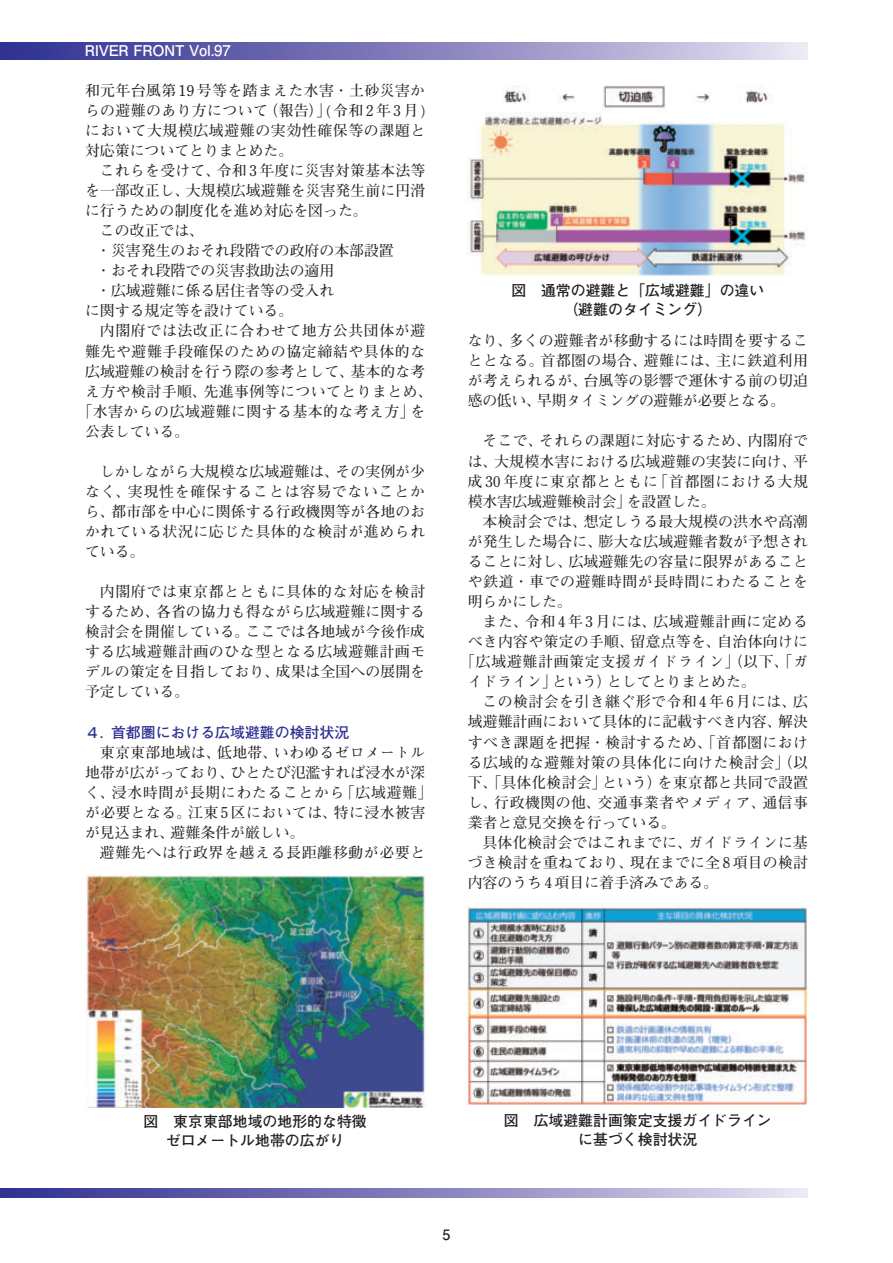
<style>
.page{position:relative;width:893px;height:1263px;background:#fff}
.page>*{position:absolute;margin:0;border:0;box-sizing:border-box;transform-origin:0 0}
.t1{font:700 14.85px/20.1px "Futo Min A101 Pr 6";letter-spacing:.015em;color:#231f20;text-align:justify}
.t2{font:700 14.85px "Futo Min A101 Pr 6";letter-spacing:.045em;color:#231f20}
.t3{font:700 14.85px/19.2px "Futo Go B101 Pr 6";color:#231f20;text-align:center}
.t4{font:700 14.85px "Futo Min A101 Pr 6";letter-spacing:.04em;color:#231f20}
.t5{font:700 14.85px "Futo Go B101 Pr 6";color:#2e3092}
.t6{font:700 14.85px "Futo Go B101 Pr 6";letter-spacing:-.02em;color:#fff}
.t7{font:700 14.4px "Futo Go B101 Pr 6";color:#231f20}
</style>
<div class="page">
<img style="left:85px;top:874px;width:340px;height:233px">
<img style="left:468px;top:85px;width:340px;height:191px">
<img style="left:468px;top:907px;width:340px;height:198px">
<div style="left:0;top:43px;width:808px;height:17px;background:linear-gradient(to right,#2a298d,#e2ddef)"></div>
<svg style="left:0;top:1188px;width:808px;height:9px;background:#8682bd"></svg>
<p class="t6" style="left:85px;top:38px;width:147px">RIVER FRONT Vol.97</p>
<p class="t1" style="left:85px;top:80px;width:342px">和元年台風第19号等を踏まえた水害・土砂災害からの避難のあり方について（報告）」(令和2年3月)において大規模広域避難の実効性確保等の課題と対応策についてとりまとめた。</p>
<p class="t1" style="left:100px;top:160px;width:327px">これらを受けて、令和3年度に災害対策基本法等</p>
<p class="t1" style="left:85px;top:180px;width:342px">を一部改正し、大規模広域避難を災害発生前に円滑</p>
<p class="t1" style="left:85px;top:200px;width:284px">に行うための制度化を進め対応を図った。</p>
<p class="t1" style="left:100px;top:220px;width:106px">この改正では、</p>
<p class="t1" style="left:96px;top:240px;width:299px">・災害発生のおそれ段階での政府の本部設置</p>
<p class="t1" style="left:96px;top:260px;width:240px">・おそれ段階での災害救助法の適用</p>
<p class="t1" style="left:96px;top:280px;width:240px">・広域避難に係る居住者等の受入れ</p>
<p class="t1" style="left:85px;top:300px;width:210px">に関する規定等を設けている。</p>
<p class="t2" style="left:100px;top:319px;width:327px">内閣府では法改正に合わせて地方公共団体が避</p>
<p class="t4" style="left:85px;top:339px;width:342px">難先や避難手段確保のための協定締結や具体的な</p>
<p class="t1" style="left:85px;top:360px;width:342px">広域避難の検討を行う際の参考として、基本的な考</p>
<p class="t1" style="left:85px;top:380px;width:349px">え方や検討手順、先進事例等についてとりまとめ、</p>
<p class="t1" style="left:78px;top:400px;width:349px">「水害からの広域避難に関する基本的な考え方」を</p>
<p class="t1" style="left:85px;top:420px;width:106px">公表している。</p>
<p class="t1" style="left:85px;top:461px;width:342px;text-indent:15px">しかしながら大規模な広域避難は、その実例が少なく、実現性を確保することは容易でないことから、都市部を中心に関係する行政機関等が各地のおかれている状況に応じた具体的な検討が進められている。</p>
<p class="t1" style="left:85px;top:581px;width:342px;text-indent:15px">内閣府では東京都とともに具体的な対応を検討するため、各省の協力も得ながら広域避難に関する検討会を開催している。ここでは各地域が今後作成する広域避難計画のひな型となる広域避難計画モデルの策定を目指しており、成果は全国への展開を予定している。</p>
<p class="t5" style="left:85px;top:720px;width:266px">４．首都圏における広域避難の検討状況</p>
<p class="t1" style="left:85px;top:741px;width:349px;text-align:left;text-indent:15px">東京東部地域は、低地帯、いわゆるゼロメートル地帯が広がっており、ひとたび氾濫すれば浸水が深く、浸水時間が長期にわたることから「広域避難」が必要となる。江東5区においては、特に浸水被害が見込まれ、避難条件が厳しい。</p>
<p class="t2" style="left:100px;top:841px;width:327px">避難先へは行政界を越える長距離移動が必要と</p>
<p class="t3" style="left:511px;top:280px;width:254px">図　通常の避難と「広域避難」の違い（避難のタイミング）</p>
<p class="t1" style="left:468px;top:330px;width:342px">なり、多くの避難者が移動するには時間を要することとなる。首都圏の場合、避難には、主に鉄道利用が考えられるが、台風等の影響で運休する前の切迫感の低い、早期タイミングの避難が必要となる。</p>
<p class="t1" style="left:468px;top:430px;width:342px;text-indent:15px">そこで、それらの課題に対応するため、内閣府では、大規模水害における広域避難の実装に向け、平成30年度に東京都とともに「首都圏における大規模水害広域避難検討会」を設置した。</p>
<p class="t1" style="left:468px;top:510px;width:342px;text-indent:15px">本検討会では、想定しうる最大規模の洪水や高潮が発生した場合に、膨大な広域避難者数が予想されることに対し、広域避難先の容量に限界があることや鉄道・車での避難時間が長時間にわたることを明らかにした。</p>
<p class="t2" style="left:483px;top:610px;width:327px">また、令和4年3月には、広域避難計画に定める</p>
<p class="t1" style="left:468px;top:631px;width:342px">べき内容や策定の手順、留意点等を、自治体向けに</p>
<p class="t2" style="left:460px;top:650px;width:349px">「広域避難計画策定支援ガイドライン」（以下、「ガ</p>
<p class="t1" style="left:468px;top:671px;width:290px">イドライン」という）としてとりまとめた。</p>
<p class="t1" style="left:483px;top:691px;width:327px">この検討会を引き継ぐ形で令和4年6月には、広</p>
<p class="t1" style="left:468px;top:711px;width:342px">域避難計画において具体的に記載すべき内容、解決</p>
<p class="t1" style="left:468px;top:731px;width:342px">すべき課題を把握・検討するため、「首都圏におけ</p>
<p class="t1" style="left:468px;top:751px;width:342px">る広域的な避難対策の具体化に向けた検討会」（以</p>
<p class="t1" style="left:468px;top:771px;width:342px">下、「具体化検討会」という）を東京都と共同で設置</p>
<p class="t1" style="left:468px;top:791px;width:342px">し、行政機関の他、交通事業者やメディア、通信事</p>
<p class="t1" style="left:468px;top:811px;width:210px">業者と意見交換を行っている。</p>
<p class="t1" style="left:483px;top:831px;width:327px">具体化検討会ではこれまでに、ガイドラインに基</p>
<p class="t1" style="left:468px;top:851px;width:342px">づき検討を重ねており、現在までに全8項目の検討</p>
<p class="t1" style="left:468px;top:872px;width:252px">内容のうち4項目に着手済みである。</p>
<p class="t3" style="left:144px;top:1111px;width:225px">図　東京東部地域の地形的な特徴ゼロメートル地帯の広がり</p>
<p class="t7" style="left:442px;top:1223px;width:9px">5</p>
<p class="t3" style="left:504px;top:1110px;width:269px">図　広域避難計画策定支援ガイドラインに基づく検討状況</p>
</div>
